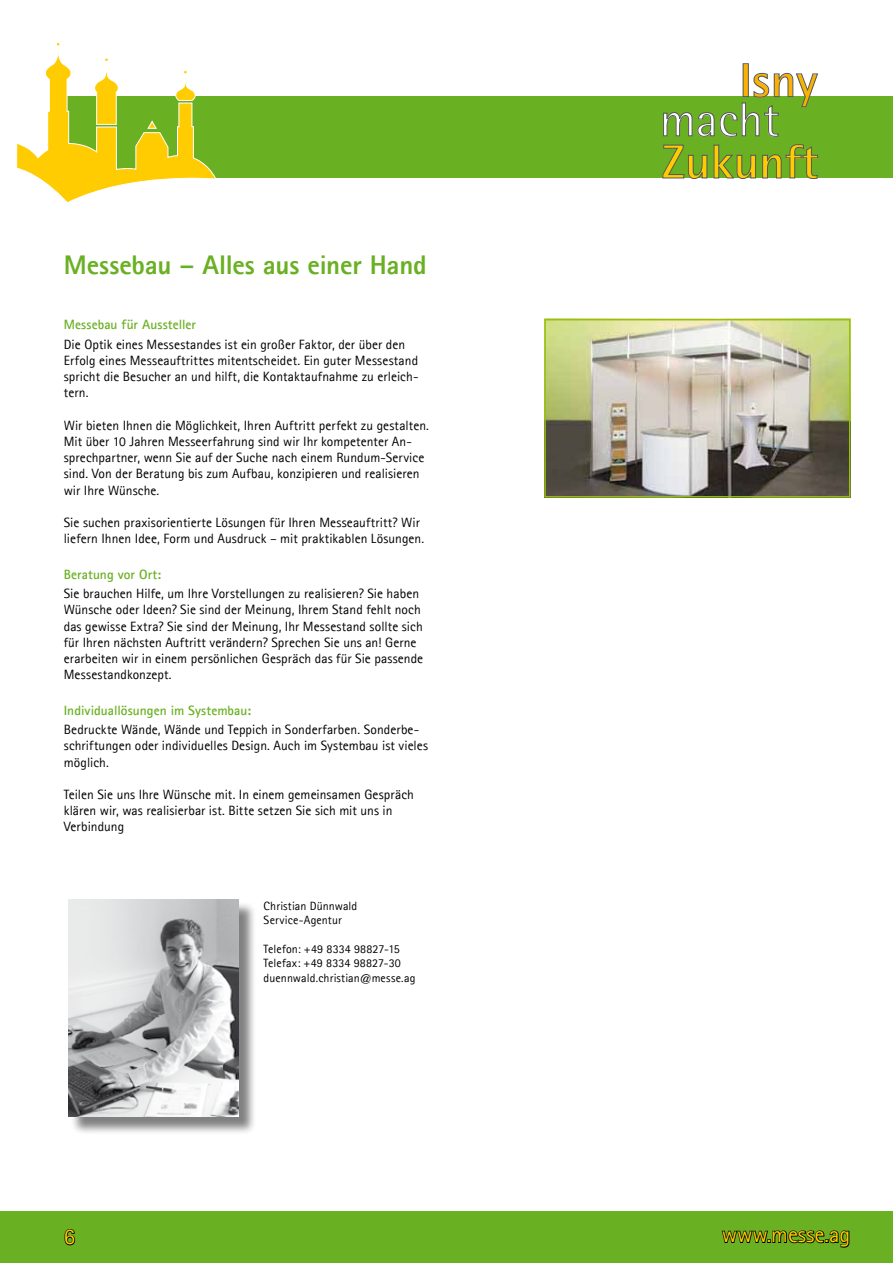
<style>
.page{position:relative;width:893px;height:1263px;background:#fff}
.page>*{position:absolute;margin:0;border:0;box-sizing:border-box;transform-origin:0 0}
.t1{font:700 47.7px "Agfa Rotis Semisans";color:#fecc00}
.t2{font:47.7px "Agfa Rotis Semisans";color:#fff}
.t3{font:700 47.7px "Agfa Rotis Semisans";color:#f9b200}
.t4{font:800 27px "Agfa Rotis Sans Serif";letter-spacing:-.01em;color:#6ab023}
.t5{font:22.5px "Agfa Rotis Sans Serif";color:#fecc00}
.t6{font:13.5px/16.2px "Agfa Rotis Sans Serif";letter-spacing:.005em;color:#000}
.t7{font:700 13.5px "Agfa Rotis Sans Serif";letter-spacing:.005em;color:#6ab023}
.t8{font:12px/14.4px "Agfa Rotis Sans Serif";letter-spacing:.01em;color:#000}
</style>
<div class="page">
<div style="left:52px;top:97px;width:841px;height:81px;background:#6ab023"></div>
<div style="left:0;top:1211px;width:893px;height:52px;background:#6ab023"></div>
<div style="left:743px;top:63px;width:6px;height:34px;border:1px solid #58585a"></div>
<svg style="left:662px;top:144px;width:94px;height:35px"></svg>
<svg style="left:762px;top:144px;width:56px;height:35px"></svg>
<svg style="left:663px;top:73px;width:155px;height:64px"></svg>
<svg style="left:16px;top:43px;width:201px;height:160px"></svg>
<svg style="left:721px;top:1230px;width:129px;height:18px"></svg>
<svg style="left:64px;top:1229px;width:12px;height:17px"></svg>
<div style="left:70px;top:901px;width:187px;height:235px;background:#000;opacity:.5"></div>
<img style="left:68px;top:899px;width:170px;height:218px">
<img style="left:547px;top:322px;width:300px;height:172px">
<div style="left:544px;top:319px;width:306px;height:178px;border:2px solid #97bf0d"></div>
<h2 class="t4" style="left:64px;top:247px;width:364px">Messebau – Alles aus einer Hand</h2>
<p class="t7" style="left:64px;top:316px;width:134px">Messebau für Aussteller</p>
<p class="t6" style="left:64px;top:336px;width:356px">Die Optik eines Messestandes ist ein großer Faktor, der über den Erfolg eines Messeauftrittes mitentscheidet. Ein guter Messestand spricht die Besucher an und hilft, die Kontaktaufnahme zu erleich&shy;tern.</p>
<p class="t6" style="left:64px;top:417px;width:367px">Wir bieten Ihnen die Möglichkeit, Ihren Auftritt perfekt zu gestalten.<br>Mit über 10 Jahren Messeerfahrung sind wir Ihr kompetenter An&shy;sprechpartner, wenn Sie auf der Suche nach einem Rundum-Service sind. Von der Beratung bis zum Aufbau, konzipieren und realisieren wir Ihre Wünsche.</p>
<p class="t6" style="left:64px;top:514px;width:362px">Sie suchen praxisorientierte Lösungen für Ihren Messeauftritt? Wir liefern Ihnen Idee, Form und Ausdruck – mit praktikablen Lösungen.</p>
<p class="t7" style="left:64px;top:566px;width:99px">Beratung vor Ort:</p>
<p class="t6" style="left:64px;top:585px;width:361px">Sie brauchen Hilfe, um Ihre Vorstellungen zu realisieren? Sie haben Wünsche oder Ideen? Sie sind der Meinung, Ihrem Stand fehlt noch das gewisse Extra? Sie sind der Meinung, Ihr Messestand sollte sich für Ihren nächsten Auftritt verändern? Sprechen Sie uns an! Gerne erarbeiten wir in einem persönlichen Gespräch das für Sie passende Messestandkonzept.</p>
<p class="t7" style="left:64px;top:702px;width:189px">Individuallösungen im Systembau:</p>
<p class="t6" style="left:64px;top:721px;width:366px">Bedruckte Wände, Wände und Teppich in Sonderfarben. Sonderbe&shy;schriftungen oder individuelles Design. Auch im Systembau ist vieles möglich.</p>
<p class="t6" style="left:64px;top:786px;width:352px">Teilen Sie uns Ihre Wünsche mit. In einem gemeinsamen Gespräch klären wir, was realisierbar ist. Bitte setzen Sie sich mit uns in<br>Verbindung</p>
<p class="t8" style="left:264px;top:898px;width:95px">Christian Dünnwald<br>Service-Agentur</p>
<p class="t8" style="left:264px;top:942px;width:153px">Telefon: +49 8334 98827-15<br>Telefax: +49 8334 98827-30 duennwald.christian@messe.ag</p>
<h1 class="t3" style="left:739px;top:51px;width:80px">Isny</h1>
<h1 class="t1" style="left:662px;top:133px;width:158px">Zukunft</h1>
<h1 class="t2" style="left:660px;top:92px;width:121px">macht</h1>
<h3 class="t5" style="left:64px;top:1223px;width:13px">6</h3>
<h3 class="t5" style="left:722px;top:1221px;width:130px">www.messe.ag</h3>
</div>
